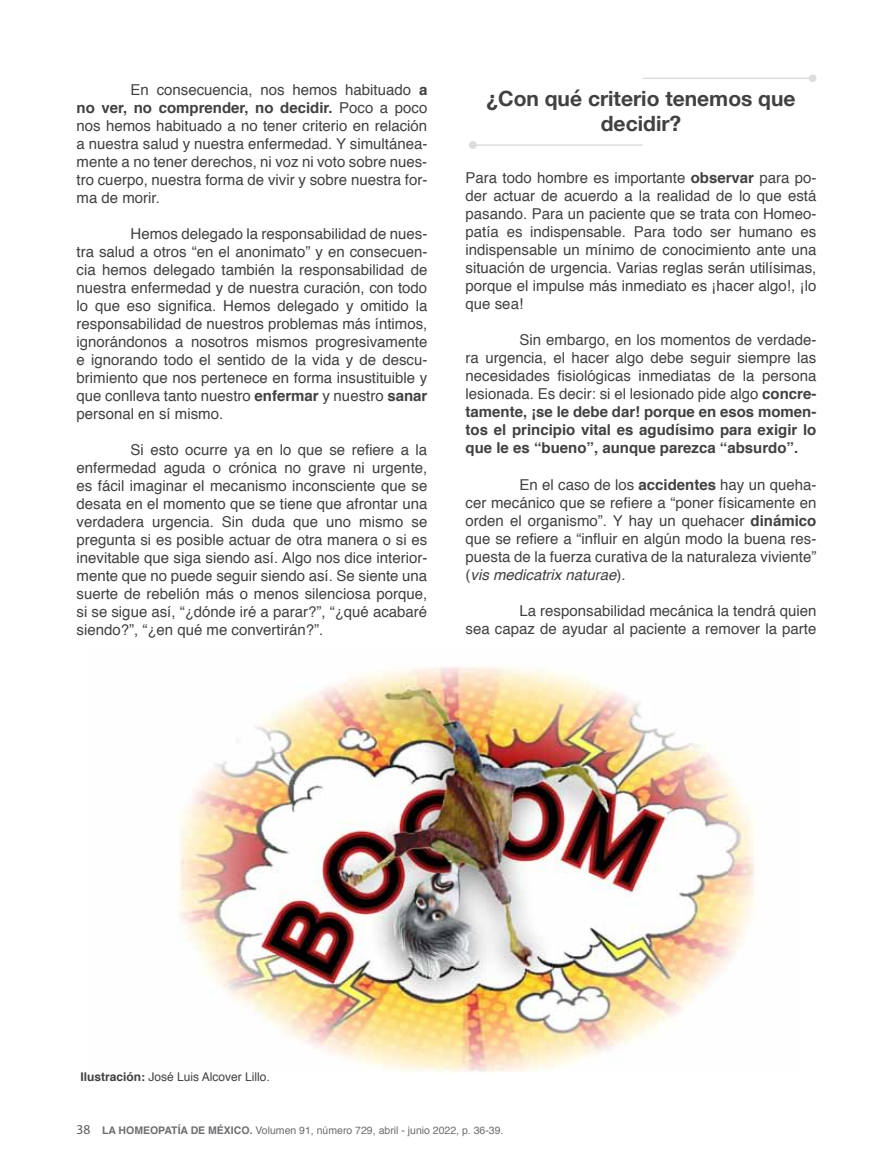
<style>
.page{position:relative;width:893px;height:1170px;background:#fff}
.page>*{position:absolute;margin:0;border:0;box-sizing:border-box;transform-origin:0 0}
.t1{font:700 21px/25.2px "Helvetica Neue";color:#414042;text-align:center}
.t2{font:15px/18px "Helvetica";color:#414042;text-align:justify}
.t3{font:12px "Helvetica";color:#414042}
.t4{font:10.5px "Helvetica";color:#6d6e71}
.s1{font-weight:700}
.s2{font-style:italic}
.s3{font-family:"Myriad Pro";font-size:13.5px;color:#58595b}
</style>
<div class="page">
<div style="left:469px;top:141px;width:8px;height:8px;background:#dcddde;border-radius:50%"></div>
<hr style="left:473px;top:144px;width:170px;height:2px;background:#dcddde">
<div style="left:809px;top:74px;width:7px;height:8px;background:#dcddde;border-radius:50%"></div>
<hr style="left:643px;top:77px;width:170px;height:2px;background:#dcddde">
<img style="left:179px;top:666px;width:575px;height:405px">
<p class="t2" style="left:77px;top:81px;width:352px;text-indent:54px">En consecuencia, nos hemos habituado <span class="s1">a no ver, no comprender, no decidir.</span> Poco a poco nos hemos habituado a no tener criterio en relación a nuestra salud y nuestra enfermedad. Y simultánea&shy;mente a no tener derechos, ni voz ni voto sobre nues&shy;tro cuerpo, nuestra forma de vivir y sobre nuestra for&shy;ma de morir.</p>
<p class="t2" style="left:77px;top:225px;width:352px;text-indent:54px">Hemos delegado la responsabilidad de nues&shy;tra salud a otros “en el anonimato” y en consecuen&shy;cia hemos delegado también la responsabilidad de nuestra enfermedad y de nuestra curación, con todo lo que eso significa. Hemos delegado y omitido la responsabilidad de nuestros problemas más íntimos, ignorándonos a nosotros mismos progresivamente e ignorando todo el sentido de la vida y de descu&shy;brimiento que nos pertenece en forma insustituible y que conlleva tanto nuestro <span class="s1">enfermar</span> y nuestro <span class="s1">sanar </span>personal en sí mismo.</p>
<p class="t2" style="left:77px;top:441px;width:352px;text-indent:54px">Si esto ocurre ya en lo que se refiere a la enfermedad aguda o crónica no grave ni urgente, es fácil imaginar el mecanismo inconsciente que se desata en el momento que se tiene que afrontar una verdadera urgencia. Sin duda que uno mismo se pregunta si es posible actuar de otra manera o si es inevitable que siga siendo así. Algo nos dice interior&shy;mente que no puede seguir siendo así. Se siente una suerte de rebelión más o menos silenciosa porque, si se sigue así, “¿dónde iré a parar?”, “¿qué acabaré siendo?”, “¿en qué me convertirán?”.</p>
<h1 class="t1" style="left:486px;top:86px;width:311px">¿Con qué criterio tenemos que decidir?</h1>
<p class="t2" style="left:466px;top:169px;width:352px">Para todo hombre es importante <span class="s1">observar</span> para po&shy;der actuar de acuerdo a la realidad de lo que está pasando. Para un paciente que se trata con Homeo&shy;patía es indispensable. Para todo ser humano es indispensable un mínimo de conocimiento ante una situación de urgencia. Varias reglas serán utilísimas, porque el impulse más inmediato es ¡hacer algo!, ¡lo que sea!</p>
<p class="t2" style="left:466px;top:331px;width:352px;text-indent:54px">Sin embargo, en los momentos de verdade&shy;ra urgencia, el hacer algo debe seguir siempre las necesidades fisiológicas inmediatas de la persona lesionada. Es decir: si el lesionado pide algo <span class="s1">concre&shy;tamente, ¡se le debe dar! porque en esos momen&shy;tos el principio vital es agudísimo para exigir lo que le es “bueno”, aunque parezca “absurdo”.</span></p>
<p class="t2" style="left:466px;top:475px;width:352px;text-indent:54px">En el caso de los <span class="s1">accidentes</span> hay un queha&shy;cer mecánico que se refiere a “poner físicamente en orden el organismo”. Y hay un quehacer <span class="s1">dinámico </span>que se refiere a “influir en algún modo la buena res&shy;puesta de la fuerza curativa de la naturaleza viviente” (<span class="s2">vis medicatrix naturae</span>).</p>
<p class="t2" style="left:466px;top:601px;width:352px;text-align:right">La responsabilidad mecánica la tendrá quien<br>sea capaz de ayudar al paciente a remover la parte</p>
<p class="t3" style="left:80px;top:1067px;width:191px"><span class="s1">Ilustración:</span> José Luis Alcover Lillo.</p>
<p class="t4" style="left:76px;top:1122px;width:429px"><span class="s3">38</span> <span class="s1">LA HOMEOPATÍA DE MÉXICO.</span> Volumen 91, número 729, abril - junio 2022, p. 36-39.</p>
</div>
